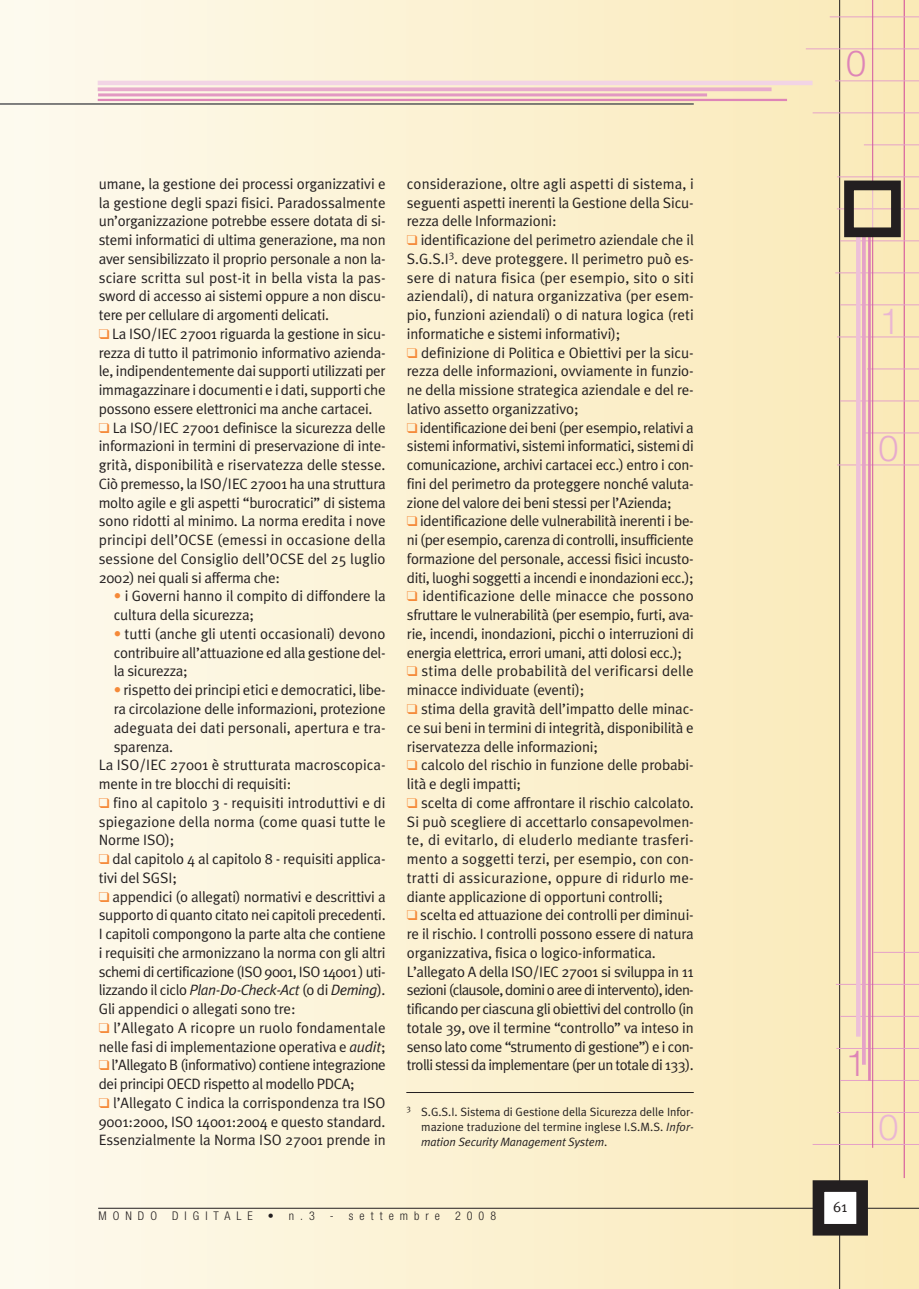
<style>
.page{position:relative;width:919px;height:1289px;background:#fff}
.page>*{position:absolute;margin:0;border:0;box-sizing:border-box;transform-origin:0 0}
.t1{font:300 36px "Helvetica Neue";color:#de85b7}
.t2{font:300 36px "Helvetica Neue";color:#eab6d3}
.t3{font:300 36px "Helvetica Neue";color:#e7abcd}
.t4{font:15px/18.8px "Meta Plus Normal";letter-spacing:-.01em;color:#231f20;text-align:justify}
.t5{font:15px/18.8px "Meta Plus Normal";letter-spacing:-.03em;color:#231f20}
.t6{font:15px/18.8px "Meta Plus Normal";letter-spacing:.015em;color:#231f20}
.t7{font:12px/15px "Meta Plus Normal";letter-spacing:.005em;color:#231f20;text-align:justify}
.t8{font:300 condensed 12px "Helvetica Neue";letter-spacing:.505em;color:#231f20}
.s1{color:#f58938}
.s2{font-style:italic}
</style>
<div class="page">
<div style="left:14px;top:0;width:904px;height:1288px;background:linear-gradient(to right,#fdfaee,#f9e7b6)"></div>
<hr style="left:98px;top:1207px;width:820px;height:1px;background:#231f20">
<hr style="left:839px;top:0;width:1px;height:1288px;background:#231f20">
<hr style="left:903px;top:0;width:1px;height:1177px;background:#d14498">
<hr style="left:829px;top:17px;width:89px;height:1px;background:#e5a2c8">
<hr style="left:805px;top:48px;width:113px;height:1px;background:#e5a2c8">
<hr style="left:835px;top:80px;width:83px;height:1px;background:#e5a2c8">
<hr style="left:812px;top:112px;width:106px;height:1px;background:#e5a2c8">
<hr style="left:863px;top:144px;width:55px;height:1px;background:#e5a2c8">
<hr style="left:837px;top:176px;width:81px;height:1px;background:#e5a2c8">
<hr style="left:836px;top:208px;width:82px;height:1px;background:#e5a2c8">
<hr style="left:840px;top:240px;width:78px;height:1px;background:#e5a2c8">
<hr style="left:835px;top:272px;width:83px;height:1px;background:#e5a2c8">
<hr style="left:840px;top:304px;width:78px;height:1px;background:#e5a2c8">
<hr style="left:837px;top:336px;width:81px;height:1px;background:#e5a2c8">
<hr style="left:867px;top:368px;width:51px;height:1px;background:#e5a2c8">
<hr style="left:840px;top:400px;width:78px;height:1px;background:#e5a2c8">
<hr style="left:863px;top:432px;width:55px;height:1px;background:#e5a2c8">
<hr style="left:837px;top:464px;width:81px;height:1px;background:#e5a2c8">
<hr style="left:873px;top:952px;width:45px;height:1px;background:#e5a2c8">
<hr style="left:835px;top:984px;width:83px;height:1px;background:#e5a2c8">
<hr style="left:840px;top:1015px;width:78px;height:1px;background:#e5a2c8">
<hr style="left:836px;top:1048px;width:82px;height:1px;background:#e5a2c8">
<hr style="left:840px;top:1080px;width:78px;height:1px;background:#e5a2c8">
<hr style="left:837px;top:1112px;width:81px;height:1px;background:#e5a2c8">
<hr style="left:812px;top:1144px;width:106px;height:1px;background:#e5a2c8">
<hr style="left:856px;top:232px;width:4px;height:804px;background:#edc0d9">
<svg style="left:861px;top:237px;width:4px;height:827px;background:#eab4c4"></svg>
<hr style="left:868px;top:232px;width:2px;height:848px;background:#de85b7">
<div style="left:818px;top:1185px;width:44px;height:44px;background:#fff"></div>
<div style="left:812px;top:1180px;width:55px;height:55px;border:12px solid #231f20"></div>
<hr style="left:98px;top:81px;width:714px;height:4px;background:#f2d4e5">
<svg style="left:98px;top:87px;width:673px;height:4px;background:#e9b2cd"></svg>
<hr style="left:98px;top:93px;width:609px;height:3px;background:#e298c2">
<hr style="left:98px;top:99px;width:689px;height:2px;background:#de85b7">
<hr style="left:872px;top:232px;width:1px;height:915px;background:#d55da2">
<hr style="left:872px;top:0;width:1px;height:186px;background:#d55da2">
<hr style="left:872px;top:189px;width:1px;height:40px;background:#eab6d3">
<div style="left:844px;top:180px;width:56px;height:57px;border:10px solid #231f20"></div>
<div style="left:0;top:0;width:13px;height:1288px;background:#fdfaee"></div>
<hr style="left:0;top:103px;width:693px;height:2px;background:#57585a">
<hr style="left:406px;top:1092px;width:287px;height:1px;background:#231f20">
<p class="t4" style="left:99px;top:174px;width:288px">umane, la gestione dei processi organizzativi e la gestione degli spazi fisici. Paradossalmente un’organizzazione potrebbe essere dotata di si&shy;stemi informatici di ultima generazione, ma non aver sensibilizzato il proprio personale a non la&shy;sciare scritta sul post-it in bella vista la pas&shy;sword di accesso ai sistemi oppure a non discu&shy;tere per cellulare di argomenti delicati.</p>
<p class="t4" style="left:99px;top:324px;width:288px"><span class="s1">❑</span> La ISO/IEC 27001 riguarda la gestione in sicu&shy;rezza di tutto il patrimonio informativo azienda&shy;le, indipendentemente dai supporti utilizzati per immagazzinare i documenti e i dati, supporti che possono essere elettronici ma anche cartacei.</p>
<p class="t4" style="left:99px;top:418px;width:288px"><span class="s1">❑</span> La ISO/IEC 27001 definisce la sicurezza delle informazioni in termini di preservazione di inte&shy;grità, disponibilità e riservatezza delle stesse.<br>Ciò premesso, la ISO/IEC 27001 ha una struttura molto agile e gli aspetti “burocratici” di sistema sono ridotti al minimo. La norma eredita i nove principi dell’OCSE (emessi in occasione della sessione del Consiglio dell’OCSE del 25 luglio 2002) nei quali si afferma che:</p>
<p class="t4" style="left:114px;top:587px;width:273px"><span class="s1">•</span> i Governi hanno il compito di diffondere la cultura della sicurezza;</p>
<p class="t4" style="left:114px;top:624px;width:273px"><span class="s1">•</span> tutti (anche gli utenti occasionali) devono contribuire all’attuazione ed alla gestione del&shy;la sicurezza;</p>
<p class="t4" style="left:114px;top:680px;width:273px"><span class="s1">•</span> rispetto dei principi etici e democratici, libe-</p>
<p class="t4" style="left:114px;top:699px;width:273px">ra circolazione delle informazioni, protezione</p>
<p class="t4" style="left:114px;top:718px;width:273px">adeguata dei dati personali, apertura e tra-</p>
<p class="t4" style="left:114px;top:737px;width:61px">sparenza.</p>
<p class="t4" style="left:99px;top:755px;width:288px">La ISO/IEC 27001 è strutturata macroscopica-</p>
<p class="t4" style="left:99px;top:774px;width:194px">mente in tre blocchi di requisiti:</p>
<p class="t4" style="left:99px;top:793px;width:288px"><span class="s1">❑</span> fino al capitolo 3 - requisiti introduttivi e di spiegazione della norma (come quasi tutte le Norme ISO);</p>
<p class="t4" style="left:99px;top:849px;width:288px"><span class="s1">❑</span> dal capitolo 4 al capitolo 8 - requisiti applica&shy;tivi del SGSI;</p>
<p class="t4" style="left:99px;top:887px;width:288px"><span class="s1">❑</span> appendici (o allegati) normativi e descrittivi a supporto di quanto citato nei capitoli precedenti.<br>I capitoli compongono la parte alta che contiene i requisiti che armonizzano la norma con gli altri schemi di certificazione (ISO 9001, ISO 14001 ) uti&shy;lizzando il ciclo <span class="s2">Plan-Do-Check-Act</span> (o di <span class="s2">Deming</span>).<br>Gli appendici o allegati sono tre:</p>
<p class="t4" style="left:99px;top:1018px;width:288px"><span class="s1">❑</span> l’Allegato A ricopre un ruolo fondamentale nelle fasi di implementazione operativa e <span class="s2">audit</span>;</p>
<p class="t5" style="left:99px;top:1055px;width:288px"><span class="s1">❑</span> l’Allegato B (informativo) contiene integrazione dei principi OECD rispetto al modello PDCA;</p>
<p class="t4" style="left:99px;top:1093px;width:288px"><span class="s1">❑</span> l’Allegato C indica la corrispondenza tra ISO 9001:2000, ISO 14001:2004 e questo standard.<br>Essenzialmente la Norma ISO 27001 prende in</p>
<p class="t4" style="left:407px;top:174px;width:288px">considerazione, oltre agli aspetti di sistema, i seguenti aspetti inerenti la Gestione della Sicu&shy;rezza delle Informazioni:</p>
<p class="t4" style="left:407px;top:230px;width:288px"><span class="s1">❑</span> identificazione del perimetro aziendale che il S.G.S.I<sup>3</sup>. deve proteggere. Il perimetro può es&shy;sere di natura fisica (per esempio, sito o siti aziendali), di natura organizzativa (per esem&shy;pio, funzioni aziendali) o di natura logica (reti informatiche e sistemi informativi);</p>
<p class="t4" style="left:407px;top:343px;width:288px"><span class="s1">❑</span> definizione di Politica e Obiettivi per la sicu&shy;rezza delle informazioni, ovviamente in funzio&shy;ne della missione strategica aziendale e del re&shy;lativo assetto organizzativo;</p>
<p class="t4" style="left:407px;top:418px;width:288px"><span class="s1">❑</span> identificazione dei beni (per esempio, relativi a sistemi informativi, sistemi informatici, sistemi di comunicazione, archivi cartacei ecc.) entro i con&shy;fini del perimetro da proteggere nonché valuta&shy;zione del valore dei beni stessi per l’Azienda;</p>
<p class="t4" style="left:407px;top:512px;width:288px"><span class="s1">❑</span> identificazione delle vulnerabilità inerenti i be&shy;ni (per esempio, carenza di controlli, insufficiente formazione del personale, accessi fisici incusto&shy;diti, luoghi soggetti a incendi e inondazioni ecc.);</p>
<p class="t4" style="left:407px;top:587px;width:288px"><span class="s1">❑</span> identificazione delle minacce che possono sfruttare le vulnerabilità (per esempio, furti, ava&shy;rie, incendi, inondazioni, picchi o interruzioni di energia elettrica, errori umani, atti dolosi ecc.);</p>
<p class="t6" style="left:407px;top:662px;width:288px"><span class="s1">❑</span> stima delle probabilità del verificarsi delle minacce individuate (eventi);</p>
<p class="t4" style="left:407px;top:699px;width:288px"><span class="s1">❑</span> stima della gravità dell’impatto delle minac&shy;ce sui beni in termini di integrità, disponibilità e riservatezza delle informazioni;</p>
<p class="t4" style="left:407px;top:755px;width:288px"><span class="s1">❑</span> calcolo del rischio in funzione delle probabi&shy;lità e degli impatti;</p>
<p class="t4" style="left:407px;top:793px;width:288px"><span class="s1">❑</span> scelta di come affrontare il rischio calcolato.<br>Si può scegliere di accettarlo consapevolmen&shy;te, di evitarlo, di eluderlo mediante trasferi&shy;mento a soggetti terzi, per esempio, con con&shy;tratti di assicurazione, oppure di ridurlo me&shy;diante applicazione di opportuni controlli;</p>
<p class="t4" style="left:407px;top:905px;width:288px;text-align:left"><span class="s1">❑</span> scelta ed attuazione dei controlli per diminui&shy;re il rischio. I controlli possono essere di natura organizzativa, fisica o logico-informatica.<br>L’allegato A della ISO/IEC 27001 si sviluppa in 11 sezioni (clausole, domini o aree di intervento), iden&shy;tificando per ciascuna gli obiettivi del controllo (in totale 39, ove il termine “controllo” va inteso in senso lato come “strumento di gestione”) e i con&shy;trolli stessi da implementare (per un totale di 133).</p>
<p class="t7" style="left:421px;top:1103px;width:274px;text-indent:-15px"><sup>3</sup> S.G.S.I. Sistema di Gestione della Sicurezza delle Infor&shy;mazione traduzione del termine inglese I.S.M.S. <span class="s2">Infor&shy;mation Security Management System</span>.</p>
<p class="t8" style="left:98px;top:1211px;width:399px">MONDO DIGITALE • n.3 - settembre 2008</p>
<h1 class="t1" style="left:846px;top:51px;width:22px">0</h1>
<h1 class="t2" style="left:880px;top:308px;width:22px">1</h1>
<h1 class="t3" style="left:878px;top:435px;width:22px">0</h1>
<h1 class="t1" style="left:846px;top:1049px;width:22px">1</h1>
<h1 class="t2" style="left:878px;top:1113px;width:22px">0</h1>
<p class="t4" style="left:833px;top:1197px;width:16px">61</p>
</div>
